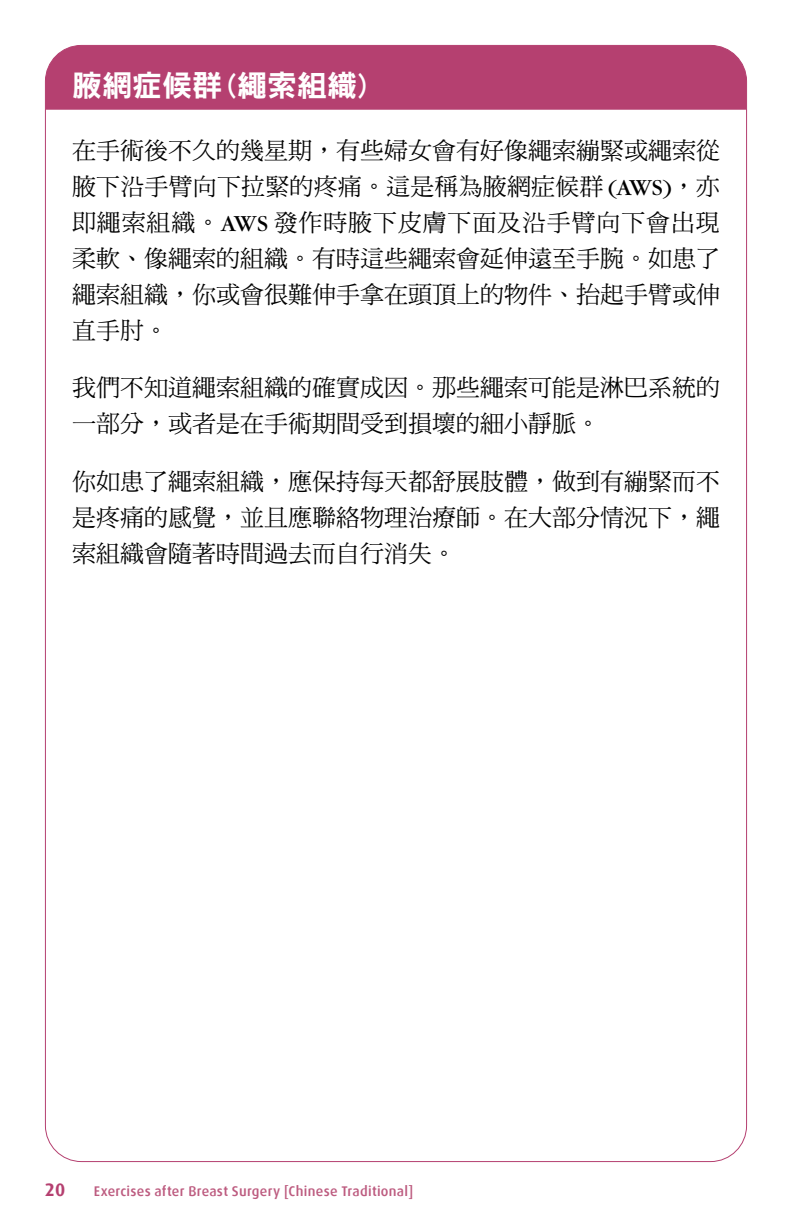
<style>
.page{position:relative;width:792px;height:1224px;background:#fff}
.page>*{position:absolute;margin:0;border:0;box-sizing:border-box;transform-origin:0 0}
.t1{font:30px "DF Hei Std W9";color:#fff}
.t2{font:24px/36px "DF Ming Std W5";color:#000;text-align:justify}
.t3{font:700 18px "Dax Offc";color:#b54070}
.t4{font:500 14px "Dax Offc";letter-spacing:.02em;color:#bd5c80}
.s1{font-family:"DF Hei Std W7"}
.s2{font-family:"Garamond"}
</style>
<div class="page">
<div style="left:45px;top:45px;width:702px;height:65px;background:#b54070"></div>
<p class="t1" style="left:72px;top:69px;width:296px">腋網症候群 <span class="s1">(</span>繩索組織<span class="s1">)</span></p>
<p class="t2" style="left:72px;top:132px;width:649px">在手術後不久的幾星期，有些婦女會有好像繩索繃緊或繩索從腋下沿手臂向下拉緊的疼痛。這是稱為腋網症候群 <span class="s2">(AWS)</span>，亦即繩索組織。<span class="s2">AWS</span> 發作時腋下皮膚下面及沿手臂向下會出現柔軟、像繩索的組織。有時這些繩索會延伸遠至手腕。如患了繩索組織，你或會很難伸手拿在頭頂上的物件、抬起手臂或伸直手肘。</p>
<p class="t2" style="left:72px;top:369px;width:649px">我們不知道繩索組織的確實成因。那些繩索可能是淋巴系統的一部分，或者是在手術期間受到損壞的細小靜脈。</p>
<p class="t2" style="left:72px;top:463px;width:649px">你如患了繩索組織，應保持每天都舒展肢體，做到有繃緊而不是疼痛的感覺，並且應聯絡物理治療師。在大部分情況下，繩索組織會隨著時間過去而自行消失。</p>
<p class="t3" style="left:45px;top:1178px;width:22px">20</p>
<p class="t4" style="left:94px;top:1182px;width:321px">Exercises after Breast Surgery [Chinese Traditional]</p>
</div>
